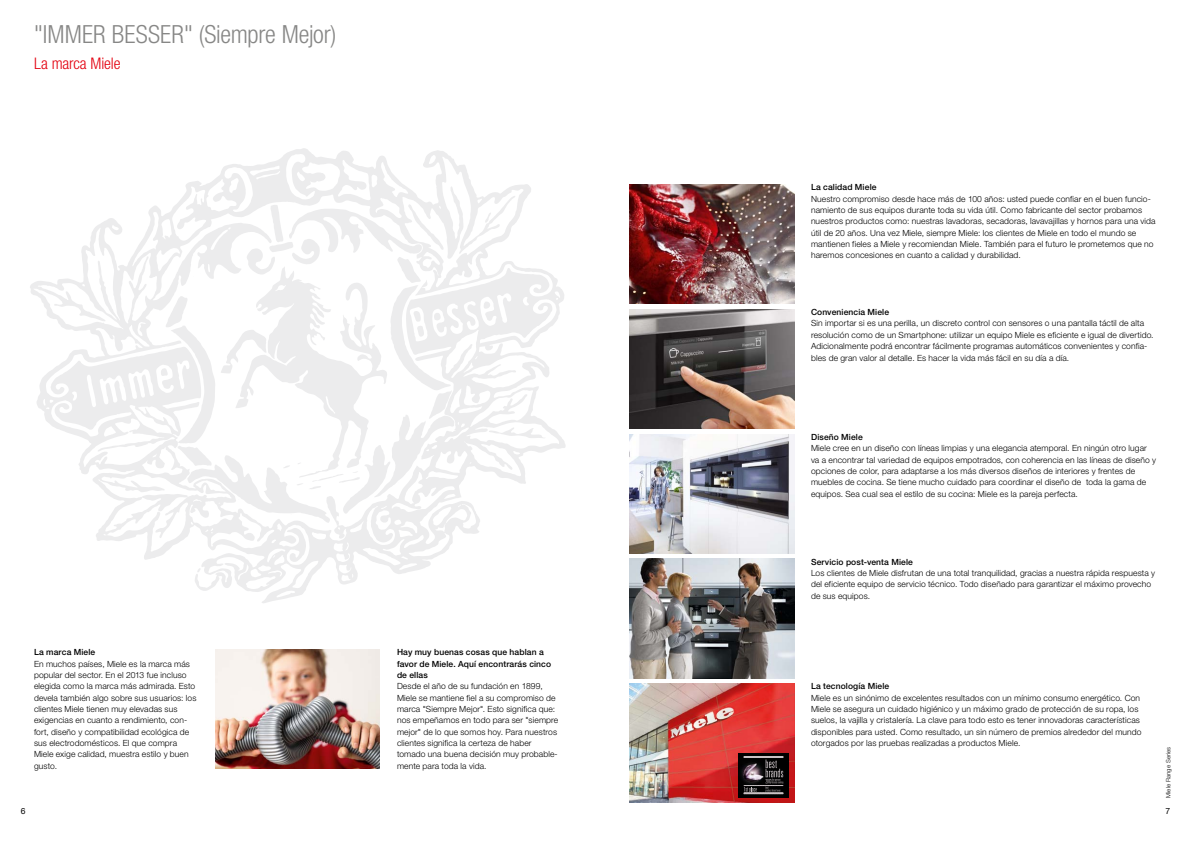
<style>
.page{position:relative;width:1191px;height:842px;background:#fff}
.page>*{position:absolute;margin:0;border:0;box-sizing:border-box;transform-origin:0 0}
.Seiten_u_Titel_Headl{font:300 condensed 25px "Helvetica Neue LTW1 G";color:#878786}
.Seiten_u_Titel_Subli{font:300 condensed 16px "Helvetica Neue LTW1 G";letter-spacing:-.01em;color:#e3000f}
.Bodytext{font:300 8.5px/11.3px "Helvetica Neue LTW1 G";letter-spacing:.015em;color:#000}
.Bodytext_Headline{font:500 8.5px/11.3px "Helvetica Neue LTW1 G";letter-spacing:.015em;color:#000}
.t1{font:8.5px "Helvetica Neue LTW1 G";color:#000}
.t2{font:300 6px "Helvetica Neue LTW1 G";letter-spacing:.025em;color:#000}
</style>
<div class="page">
<img style="left:629px;top:684px;width:165px;height:119px">
<img style="left:215px;top:650px;width:165px;height:119px">
<svg style="left:30px;top:148px;width:536px;height:455px"></svg>
<svg style="left:160px;top:204px;width:294px;height:319px"></svg>
<div style="left:738px;top:753px;width:51px;height:44px;background:#000"></div>
<img style="left:741px;top:757px;width:3px;height:36px">
<svg style="left:744px;top:756px;width:39px;height:39px"></svg>
<img style="left:629px;top:559px;width:165px;height:119px">
<img style="left:629px;top:434px;width:165px;height:119px">
<img style="left:629px;top:185px;width:165px;height:119px">
<img style="left:629px;top:309px;width:165px;height:119px">
<p class="Seiten_u_Titel_Headl" style="left:34px;top:20px;width:304px">"IMMER BESSER" (Siempre Mejor)</p>
<p class="Seiten_u_Titel_Subli" style="left:34px;top:54px;width:88px">La marca Miele</p>
<p class="Bodytext_Headline" style="left:34px;top:647px;width:63px">La marca Miele</p>
<p class="Bodytext" style="left:34px;top:658px;width:164px">En muchos países, Miele es la marca más popular del sector. En el 2013 fue incluso elegida como la marca más admirada. Esto devela también algo sobre sus usuarios: los clientes Miele tienen muy elevadas sus exigencias en cuanto a rendimiento, con&shy;fort, diseño y compatibilidad ecológica de sus electrodomésticos. El que compra Miele exige calidad, muestra estilo y buen gusto.</p>
<p class="Bodytext_Headline" style="left:397px;top:647px;width:156px">Hay muy buenas cosas que hablan a favor de Miele. Aquí encontrarás cinco de ellas</p>
<p class="Bodytext" style="left:397px;top:681px;width:163px">Desde el año de su fundación en 1899, Miele se mantiene fiel a su compromiso de marca "Siempre Mejor". Esto significa que: nos empeñamos en todo para ser "siempre mejor" de lo que somos hoy. Para nuestros clientes significa la certeza de haber tomado una buena decisión muy probable&shy;mente para toda la vida.</p>
<p class="Bodytext_Headline" style="left:811px;top:182px;width:67px">La calidad Miele</p>
<p class="Bodytext" style="left:811px;top:193px;width:346px">Nuestro compromiso desde hace más de 100 años: usted puede confiar en el buen funcio&shy;namiento de sus equipos durante toda su vida útil. Como fabricante del sector probamos nuestros productos como: nuestras lavadoras, secadoras, lavavajillas y hornos para una vida útil de 20 años. Una vez Miele, siempre Miele: los clientes de Miele en todo el mundo se mantienen fieles a Miele y recomiendan Miele. También para el futuro le prometemos que no haremos concesiones en cuanto a calidad y durabilidad.</p>
<p class="Bodytext_Headline" style="left:811px;top:306px;width:80px">Conveniencia Miele</p>
<p class="Bodytext" style="left:811px;top:318px;width:344px">Sin importar si es una perilla, un discreto control con sensores o una pantalla táctil de alta resolución como de un Smartphone: utilizar un equipo Miele es eficiente e igual de divertido.<br>Adicionalmente podrá encontrar fácilmente programas automáticos convenientes y confia&shy;bles de gran valor al detalle. Es hacer la vida más fácil en su día a día.</p>
<p class="Bodytext_Headline" style="left:811px;top:431px;width:53px">Diseño Miele</p>
<p class="Bodytext" style="left:811px;top:442px;width:346px">Miele cree en un diseño con líneas limpias y una elegancia atemporal. En ningún otro lugar va a encontrar tal variedad de equipos empotrados, con coherencia en las líneas de diseño y opciones de color, para adaptarse a los más diversos diseños de interiores y frentes de muebles de cocina. Se tiene mucho cuidado para coordinar el diseño de toda la gama de equipos. Sea cual sea el estilo de su cocina: Miele es la pareja perfecta.</p>
<p class="Bodytext_Headline" style="left:811px;top:556px;width:103px">Servicio post-venta Miele</p>
<p class="Bodytext" style="left:811px;top:567px;width:346px">Los clientes de Miele disfrutan de una total tranquilidad, gracias a nuestra rápida respuesta y del eficiente equipo de servicio técnico. Todo diseñado para garantizar el máximo provecho de sus equipos.</p>
<p class="Bodytext_Headline" style="left:811px;top:681px;width:80px">La tecnología Miele</p>
<p class="Bodytext" style="left:811px;top:692px;width:332px">Miele es un sinónimo de excelentes resultados con un mínimo consumo energético. Con Miele se asegura un cuidado higiénico y un máximo grado de protección de su ropa, los suelos, la vajilla y cristalería. La clave para todo esto es tener innovadoras características disponibles para usted. Como resultado, un sin número de premios alrededor del mundo otorgados por las pruebas realizadas a productos Miele.</p>
<p class="t2" style="left:1164px;top:798px;width:53px;rotate:-90deg">Miele Range Series</p>
<p class="t1" style="left:21px;top:806px;width:6px">6</p>
<p class="t1" style="left:1165px;top:806px;width:6px">7</p>
</div>
